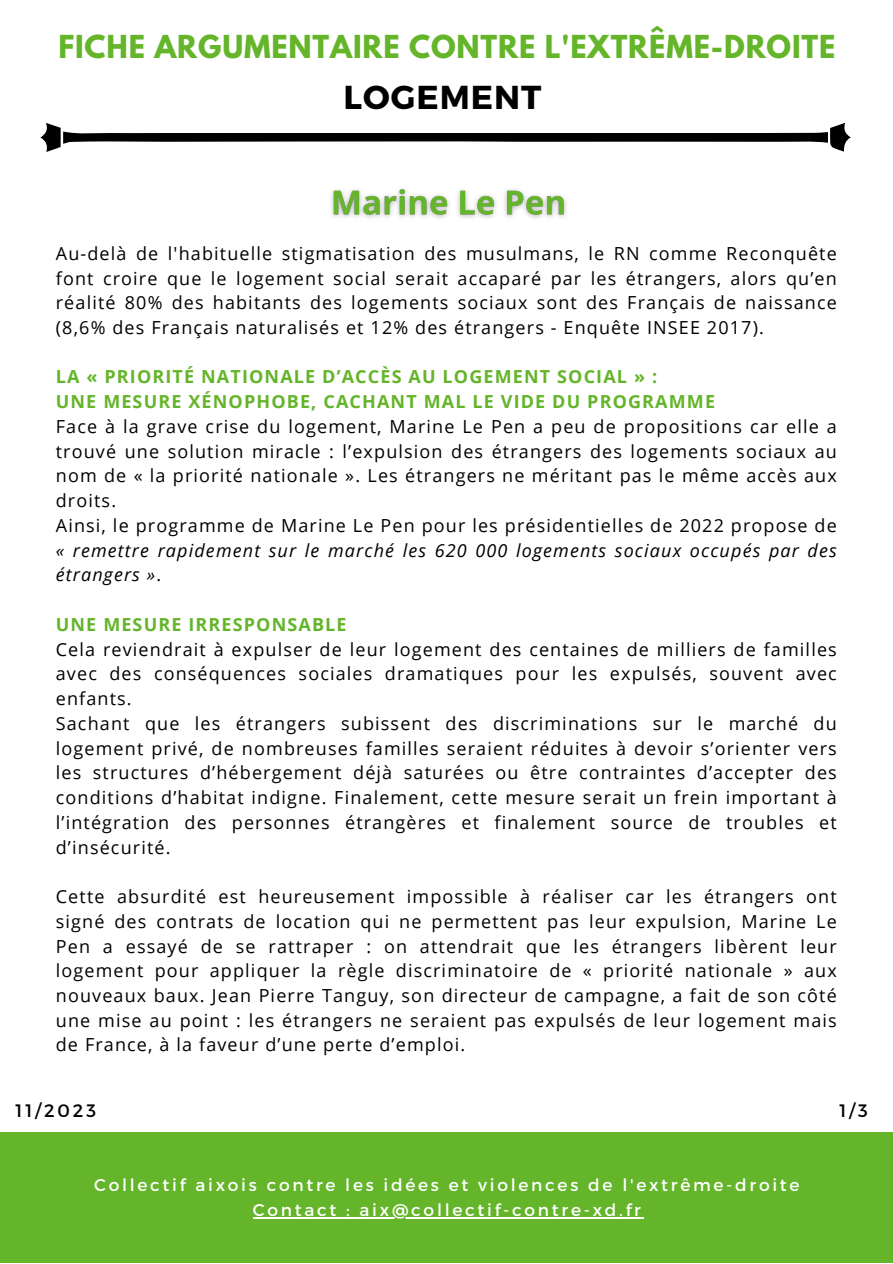
<style>
.page{position:relative;width:893px;height:1264px;background:#fff}
.page>*{position:absolute;margin:0;border:0;box-sizing:border-box;transform-origin:0 0}
.t1{font:700 33.15px "Montserrat";letter-spacing:.03em;color:#000}
.t2{font:700 28.05px "League Spartan";letter-spacing:.03em;color:#64b52a}
.t3{font:18px/24.8px "Open Sans";letter-spacing:.065em;color:#000;text-align:justify}
.t4{font:italic 18px/24.8px "Open Sans";letter-spacing:.065em;color:#000;text-align:justify}
.t5{font:700 18px "Open Sans";letter-spacing:.065em;color:#64b52a}
.t6{font:18px "Montserrat";letter-spacing:.16em;color:#000}
.t7{font:16.95px "Montserrat";letter-spacing:.16em;color:#fff}
.s1{font-style:normal}
</style>
<div class="page">
<div style="left:0;top:1132px;width:892px;height:130px;background:#64b52a"></div>
<svg style="left:40px;top:123px;width:810px;height:29px"></svg>
<hr style="left:253px;top:1216px;width:106px;height:1px;background:#fff">
<hr style="left:359px;top:1216px;width:284px;height:1px;background:#fff">
<img style="left:331px;top:188px;width:236px;height:30px">
<p class="t2" style="left:58px;top:33px;width:778px">FICHE ARGUMENTAIRE CONTRE L'EXTRÊME-DROITE</p>
<p class="t1" style="left:343px;top:75px;width:199px">LOGEMENT</p>
<p class="t3" style="left:56px;top:240px;width:782px">Au-delà de l'habituelle stigmatisation des musulmans, le RN comme Reconquête font croire que le logement social serait accaparé par les étrangers, alors qu’en réalité 80% des habitants des logements sociaux sont des Français de naissance (8,6% des Français naturalisés et 12% des étrangers - Enquête INSEE 2017).</p>
<p class="t5" style="left:56px;top:364px;width:602px">LA « PRIORITÉ NATIONALE D’ACCÈS AU LOGEMENT SOCIAL » :</p>
<p class="t5" style="left:56px;top:389px;width:660px">UNE MESURE XÉNOPHOBE, CACHANT MAL LE VIDE DU PROGRAMME</p>
<p class="t3" style="left:56px;top:413px;width:782px">Face à la grave crise du logement, Marine Le Pen a peu de propositions car elle a trouvé une solution miracle : l’expulsion des étrangers des logements sociaux au nom de « la priorité nationale ». Les étrangers ne méritant pas le même accès aux droits.</p>
<p class="t4" style="left:56px;top:512px;width:782px"><span class="s1">Ainsi, le programme de Marine Le Pen pour les présidentielles de 2022 propose de </span>« remettre rapidement sur le marché les 620 000 logements sociaux occupés par des étrangers »<span class="s1">.</span></p>
<p class="t5" style="left:56px;top:611px;width:292px">UNE MESURE IRRESPONSABLE</p>
<p class="t3" style="left:56px;top:636px;width:782px">Cela reviendrait à expulser de leur logement des centaines de milliers de familles avec des conséquences sociales dramatiques pour les expulsés, souvent avec enfants.</p>
<p class="t3" style="left:56px;top:710px;width:782px">Sachant que les étrangers subissent des discriminations sur le marché du logement privé, de nombreuses familles seraient réduites à devoir s’orienter vers les structures d’hébergement déjà saturées ou être contraintes d’accepter des conditions d’habitat indigne. Finalement, cette mesure serait un frein important à l’intégration des personnes étrangères et finalement source de troubles et d’insécurité.</p>
<p class="t3" style="left:56px;top:883px;width:782px">Cette absurdité est heureusement impossible à réaliser car les étrangers ont signé des contrats de location qui ne permettent pas leur expulsion, Marine Le Pen a essayé de se rattraper : on attendrait que les étrangers libèrent leur logement pour appliquer la règle discriminatoire de « priorité nationale » aux nouveaux baux. Jean Pierre Tanguy, son directeur de campagne, a fait de son côté une mise au point : les étrangers ne seraient pas expulsés de leur logement mais de France, à la faveur d’une perte d’emploi.</p>
<p class="t6" style="left:16px;top:1098px;width:82px">11/2023</p>
<p class="t6" style="left:839px;top:1098px;width:30px">1/3</p>
<p class="t7" style="left:94px;top:1173px;width:706px">Collectif aixois contre les idées et violences de l'extrême-droite</p>
<p class="t7" style="left:253px;top:1198px;width:389px">Contact : aix@collectif-contre-xd.fr</p>
</div>
